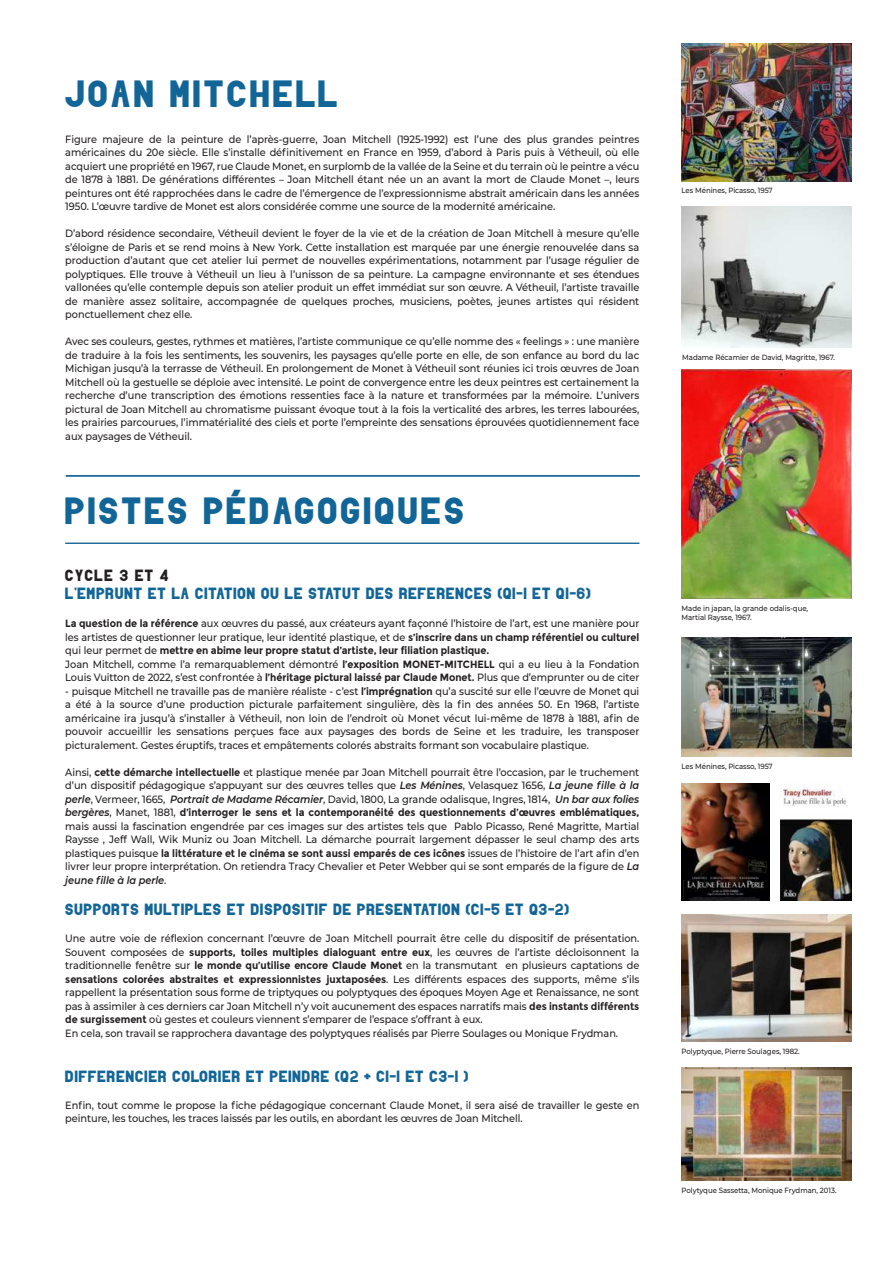
<style>
.page{position:relative;width:893px;height:1263px;background:#fff}
.page>*{position:absolute;margin:0;border:0;box-sizing:border-box;transform-origin:0 0}
.t1{font:900 37.8px "Santio";letter-spacing:.05em;color:#126597;scale:1.11 1}
.t2{font:900 16.2px "Santio";letter-spacing:.02em;color:#126597;scale:1.11 1}
.t3{font:900 16.2px "Santio";letter-spacing:.05em;color:#231f20;scale:1.11 1}
.t4{font:500 10.5px/13.5px "Montserrat";letter-spacing:-.005em;color:#231f20;text-align:justify;scale:.93 1}
.t5{font:500 7.5px/9px "Montserrat";letter-spacing:-.005em;color:#231f20;scale:.93 1}
.s1{font-weight:700}
.s2{font-weight:600;font-style:italic}
</style>
<div class="page">
<img style="left:681px;top:638px;width:171px;height:118px">
<img style="left:681px;top:783px;width:88px;height:117px">
<img style="left:780px;top:789px;width:72px;height:111px">
<img style="left:681px;top:44px;width:171px;height:137px">
<img style="left:681px;top:207px;width:171px;height:140px">
<img style="left:681px;top:370px;width:171px;height:229px">
<img style="left:681px;top:1068px;width:171px;height:113px">
<img style="left:681px;top:914px;width:171px;height:127px">
<hr style="left:66px;top:475px;width:574px;height:2px;background:#126597">
<hr style="left:65px;top:543px;width:574px;height:1px;background:#126597">
<h1 class="t1" style="left:65px;top:71px;width:248px">JOAN MITCHELL</h1>
<p class="t4" style="left:65px;top:133px;width:619px">Figure majeure de la peinture de líaprËs-guerre, Joan Mitchell (1925-1992) est líune des plus grandes peintres américaines du 20e siècle. Elle s’installe définitivement en France en 1959, d’abord à Paris puis à Vétheuil, où elle acquiert une propriété en 1967, rue Claude Monet, en surplomb de la vallée de la Seine et du terrain où le peintre a vécu de 1878 à 1881. De générations différentes – Joan Mitchell étant née un an avant la mort de Claude Monet –, leurs peintures ont été rapprochées dans le cadre de l’émergence de l’expressionnisme abstrait américain dans les années 1950. L’œuvre tardive de Monet est alors considérée comme une source de la modernité américaine.</p>
<p class="t4" style="left:65px;top:226px;width:619px">D’abord résidence secondaire, Vétheuil devient le foyer de la vie et de la création de Joan Mitchell à mesure qu’elle s’éloigne de Paris et se rend moins à New York. Cette installation est marquée par une énergie renouvelée dans sa production d’autant que cet atelier lui permet de nouvelles expérimentations, notamment par l’usage régulier de polyptiques. Elle trouve à Vétheuil un lieu à l’unisson de sa peinture. La campagne environnante et ses étendues vallonées qu’elle contemple depuis son atelier produit un effet immédiat sur son œuvre. A Vétheuil, l’artiste travaille de maniËre assez solitaire, accompagnÈe de quelques proches, musiciens, poËtes, jeunes artistes qui rÈsident ponctuellement chez elle.</p>
<p class="t4" style="left:65px;top:334px;width:619px">Avec ses couleurs, gestes, rythmes et matières, l’artiste communique ce qu’elle nomme des « feelings » : une manière de traduire à la fois les sentiments, les souvenirs, les paysages qu’elle porte en elle, de son enfance au bord du lac Michigan jusqu’à la terrasse de Vétheuil. En prolongement de Monet à Vétheuil sont réunies ici trois œuvres de Joan Mitchell où la gestuelle se déploie avec intensité. Le point de convergence entre les deux peintres est certainement la recherche d’une transcription des émotions ressenties face à la nature et transformées par la mémoire. L’univers pictural de Joan Mitchell au chromatisme puissant évoque tout à la fois la verticalité des arbres, les terres labourées, les prairies parcourues, l’immatérialité des ciels et porte l’empreinte des sensations éprouvées quotidiennement face aux paysages de Vétheuil.</p>
<h1 class="t1" style="left:65px;top:488px;width:362px">PISTES P…DAGOGIQUES</h1>
<h2 class="t3" style="left:65px;top:565px;width:95px">CYCLE 3 ET 4</h2>
<h2 class="t2" style="left:65px;top:583px;width:475px">LíEMPRUNT ET LA CITATION OU LE STATUT DES REFERENCES (Q1-1 ET Q1-6)</h2>
<p class="t4" style="left:65px;top:616px;width:619px;text-align:left"><span class="s1">La question de la rÈfÈrence</span> aux œuvres du passé, aux créateurs ayant façonné l’histoire de l’art, est une manière pour les artistes de questionner leur pratique, leur identitÈ plastique, et de <span class="s1">síinscrire dans un champ rÈfÈrentiel ou culturel </span>qui leur permet de <span class="s1">mettre en abime leur propre statut díartiste, leur filiation plastique.<br></span>Joan Mitchell, comme l’a remarquablement démontré <span class="s1">líexposition MONET-MITCHELL</span> qui a eu lieu à la Fondation Louis Vuitton de 2022, s’est confrontée à <span class="s1">líhÈritage pictural laissÈ par Claude Monet.</span> Plus que d’emprunter ou de citer</p>
<p class="t4" style="left:65px;top:684px;width:619px">- puisque Mitchell ne travaille pas de manière réaliste - c’est <span class="s1">líimprÈgnation</span> qu’a suscité sur elle l’œuvre de Monet qui a été à la source d’une production picturale parfaitement singulière, dès la fin des années 50. En 1968, l’artiste américaine ira jusqu’à s’installer à Vétheuil, non loin de l’endroit où Monet vécut lui-même de 1878 à 1881, afin de pouvoir accueillir les sensations perçues face aux paysages des bords de Seine et les traduire, les transposer picturalement. Gestes éruptifs, traces et empâtements colorés abstraits formant son vocabulaire plastique.</p>
<p class="t4" style="left:65px;top:765px;width:619px">Ainsi, <span class="s1">cette dÈmarche intellectuelle</span> et plastique menée par Joan Mitchell pourrait être l’occasion, par le truchement d’un dispositif pédagogique s’appuyant sur des œuvres telles que <span class="s2">Les MÈnines</span>, Velasquez 1656, <span class="s2">La jeune fille à la perle</span>, Vermeer, 1665, <span class="s2">Portrait de Madame RÈcamier</span>, David, 1800, La grande odalisque, Ingres, 1814, <span class="s2">Un bar aux folies bergËres</span>, Manet, 1881, <span class="s1">díinterroger le sens et la contemporanÈitÈ des questionnements díúuvres emblÈmatiques, </span>mais aussi la fascination engendrée par ces images sur des artistes tels que Pablo Picasso, René Magritte, Martial Raysse , Jeff Wall, Wik Muniz ou Joan Mitchell. La démarche pourrait largement dépasser le seul champ des arts plastiques puisque <span class="s1">la littÈrature et le cinÈma se sont aussi emparÈs de ces icÙnes</span> issues de l’histoire de l’art afin d’en livrer leur propre interprétation. On retiendra Tracy Chevalier et Peter Webber qui se sont emparés de la figure de <span class="s2">La jeune fille à la perle</span>.</p>
<h2 class="t2" style="left:65px;top:900px;width:456px">SUPPORTS MULTIPLES ET DISPOSITIF DE PRESENTATION (C1-5 ET Q3-2)</h2>
<p class="t4" style="left:65px;top:931px;width:619px;text-align:left">Une autre voie de réflexion concernant l’œuvre de Joan Mitchell pourrait être celle du dispositif de présentation.<br>Souvent composées de <span class="s1">supports, toiles multiples dialoguant entre eux</span>, les œuvres de l’artiste décloisonnent la traditionnelle fenêtre sur <span class="s1">le monde quíutilise encore Claude Monet</span> en la transmutant en plusieurs captations de <span class="s1">sensations colorÈes abstraites et expressionnistes juxtaposÈes</span>. Les différents espaces des supports, même s’ils rappellent la présentation sous forme de triptyques ou polyptyques des époques Moyen Age et Renaissance, ne sont pas à assimiler à ces derniers car Joan Mitchell n’y voit aucunement des espaces narratifs mais <span class="s1">des instants diffÈrents de surgissement</span> où gestes et couleurs viennent s’emparer de l’espace s’offrant à eux.<br>En cela, son travail se rapprochera davantage des polyptyques réalisés par Pierre Soulages ou Monique Frydman.</p>
<h2 class="t2" style="left:65px;top:1066px;width:365px">DIFFERENCIER COLORIER ET PEINDRE (Q2 + C1-1 ET C3-1 )</h2>
<p class="t4" style="left:65px;top:1098px;width:619px">Enfin, tout comme le propose la fiche pédagogique concernant Claude Monet, il sera aisé de travailler le geste en peinture, les touches, les traces laissés par les outils, en abordant les œuvres de Joan Mitchell.</p>
<p class="t5" style="left:681px;top:185px;width:100px">Les Ménines, Picasso, 1957</p>
<p class="t5" style="left:682px;top:352px;width:166px">Madame Récamier de David, Magritte, 1967.</p>
<p class="t5" style="left:681px;top:604px;width:138px">Made in japan, la grande odalis-que,<br>Martial Raysse, 1967.</p>
<p class="t5" style="left:681px;top:761px;width:100px">Les Ménines, Picasso, 1957</p>
<p class="t5" style="left:681px;top:1046px;width:129px">Polyptyque, Pierre Soulages, 1982.</p>
<p class="t5" style="left:681px;top:1186px;width:168px">Polytyque Sassetta, Monique Frydman, 2013.</p>
</div>
